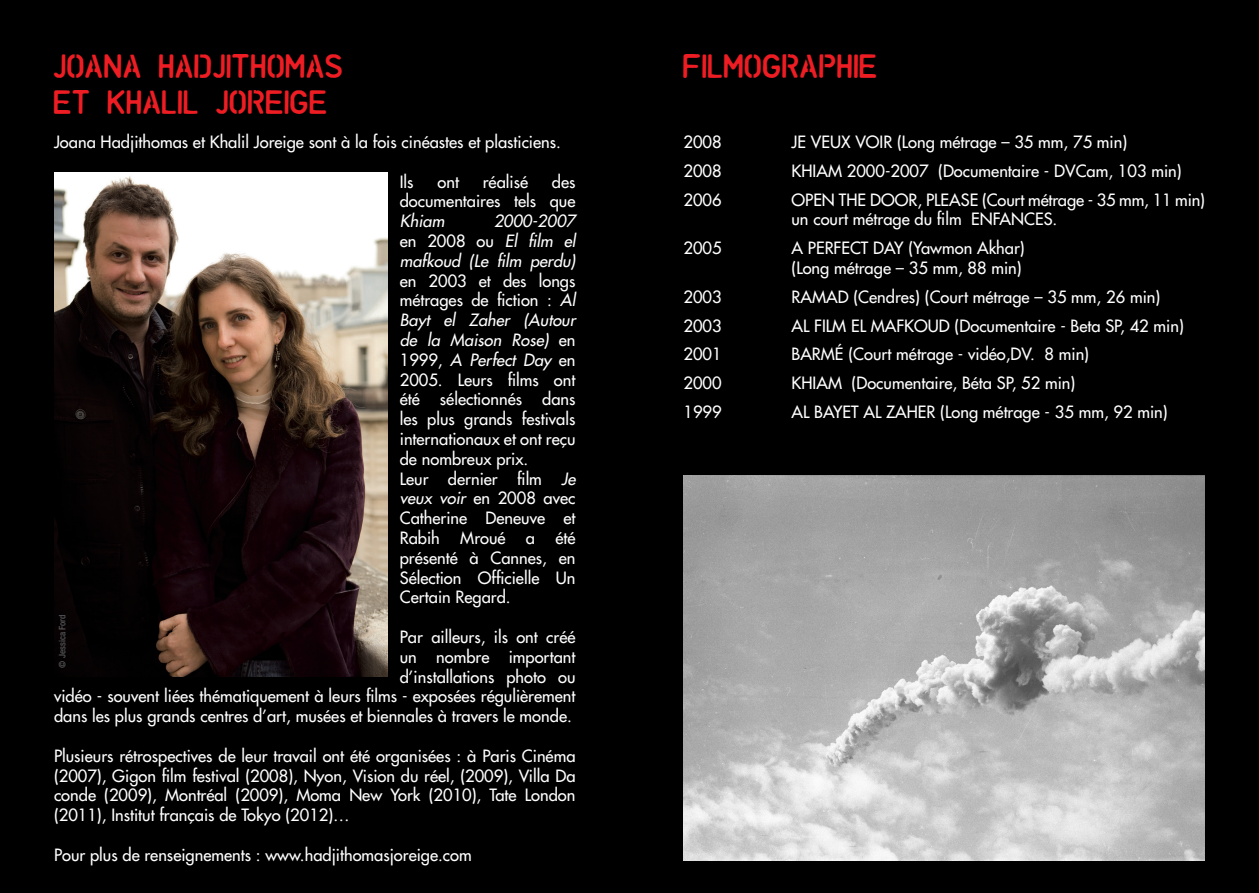
<style>
.page{position:relative;width:1259px;height:893px;background:#000}
.page>*{position:absolute;margin:0;border:0;box-sizing:border-box;transform-origin:0 0}
.t1{font:30px/36px "UNCONFORMROUND";letter-spacing:.05em;color:#ee1d23}
.t2{font:16.5px/19.8px "Futura";color:#fff}
.t3{font:italic 16.5px/19.8px "Futura";color:#fff}
.t4{font:500 condensed 9px "Helvetica Neue";color:#57585a}
.s1{font-style:normal}
.s2{font-style:italic}
</style>
<div class="page">
<img style="left:683px;top:475px;width:522px;height:386px">
<img style="left:54px;top:173px;width:333px;height:503px">
<h1 class="t1" style="left:54px;top:51px;width:290px">JOANA HADJITHOMAS<br>ET KHALIL JOREIGE</h1>
<h1 class="t1" style="left:683px;top:51px;width:195px">FILMOGRAPHIE</h1>
<p class="t2" style="left:54px;top:132px;width:508px">Joana Hadjithomas et Khalil Joreige sont à la fois cinéastes et plasticiens.</p>
<p class="t2" style="left:400px;top:172px;width:15px">Ils</p>
<p class="t2" style="left:437px;top:172px;width:23px">ont</p>
<p class="t2" style="left:483px;top:172px;width:47px">réalisé</p>
<p class="t2" style="left:683px;top:132px;width:40px">2008</p>
<p class="t2" style="left:791px;top:132px;width:337px">JE VEUX VOIR (Long métrage – 35 mm, 75 min)</p>
<p class="t2" style="left:683px;top:161px;width:40px">2008</p>
<p class="t2" style="left:791px;top:161px;width:392px">KHIAM 2000-2007 (Documentaire - DVCam, 103 min)</p>
<p class="t2" style="left:683px;top:190px;width:40px">2006</p>
<p class="t2" style="left:791px;top:190px;width:415px">OPEN THE DOOR, PLEASE (Court métrage - 35 mm, 11 min) un court métrage du film ENFANCES.</p>
<p class="t2" style="left:683px;top:238px;width:40px">2005</p>
<p class="t2" style="left:791px;top:238px;width:235px">A PERFECT DAY (Yawmon Akhar) (Long métrage – 35 mm, 88 min)</p>
<p class="t2" style="left:683px;top:287px;width:40px">2003</p>
<p class="t2" style="left:791px;top:287px;width:370px">RAMAD (Cendres) (Court métrage – 35 mm, 26 min)</p>
<p class="t2" style="left:683px;top:316px;width:40px">2003</p>
<p class="t2" style="left:791px;top:316px;width:394px">AL FILM EL MAFKOUD (Documentaire - Beta SP, 42 min)</p>
<p class="t2" style="left:683px;top:344px;width:40px">2001</p>
<p class="t2" style="left:791px;top:344px;width:299px">BARMÉ (Court métrage - vidéo,DV. 8 min)</p>
<p class="t2" style="left:683px;top:373px;width:40px">2000</p>
<p class="t2" style="left:791px;top:373px;width:285px">KHIAM (Documentaire, Béta SP, 52 min)</p>
<p class="t2" style="left:683px;top:402px;width:40px">1999</p>
<p class="t2" style="left:791px;top:402px;width:378px">AL BAYET AL ZAHER (Long métrage - 35 mm, 92 min)</p>
<p class="t2" style="left:400px;top:172px;width:177px;text-align:right">des<br>documentaires tels que</p>
<p class="t3" style="left:400px;top:211px;width:46px">Khiam</p>
<p class="t3" style="left:400px;top:211px;width:177px;text-indent:94px">2000-2007 <span class="s1">en 2008 ou</span> El film el mafkoud (Le film perdu)</p>
<p class="t2" style="left:400px;top:271px;width:177px">en 2003 et des longs métrages de fiction : <span class="s2">Al<br>Bayt el Zaher (Autour de la Maison Rose)</span> en<br>1999, <span class="s2">A Perfect Day</span> en<br>2005. Leurs films ont été sélectionnés dans les plus grands festivals internationaux et ont reçu de nombreux prix.<br>Leur dernier film <span class="s2">Je veux voir</span> en 2008 avec<br>Catherine Deneuve et<br>Rabih Mroué a été présenté à Cannes, en<br>Sélection Officielle Un<br>Certain Regard.</p>
<p class="t2" style="left:54px;top:627px;width:523px;text-align:right">Par ailleurs, ils ont créé<br>un nombre important<br>d’installations photo ou<br>vidéo - souvent liées thématiquement à leurs films - exposées régulièrement dans les plus grands centres d’art, musées et biennales à travers le monde.</p>
<p class="t2" style="left:54px;top:746px;width:523px;text-align:justify">Plusieurs rétrospectives de leur travail ont été organisées : à Paris Cinéma (2007), Gigon film festival (2008), Nyon, Vision du réel, (2009), Villa Da conde (2009), Montréal (2009), Moma New York (2010), Tate London (2011), Institut français de Tokyo (2012)…</p>
<p class="t2" style="left:54px;top:845px;width:419px">Pour plus de renseignements : www.hadjithomasjoreige.com</p>
<p class="t4" style="left:57px;top:668px;width:54px;rotate:-90deg">© Jessica Ford</p>
</div>
